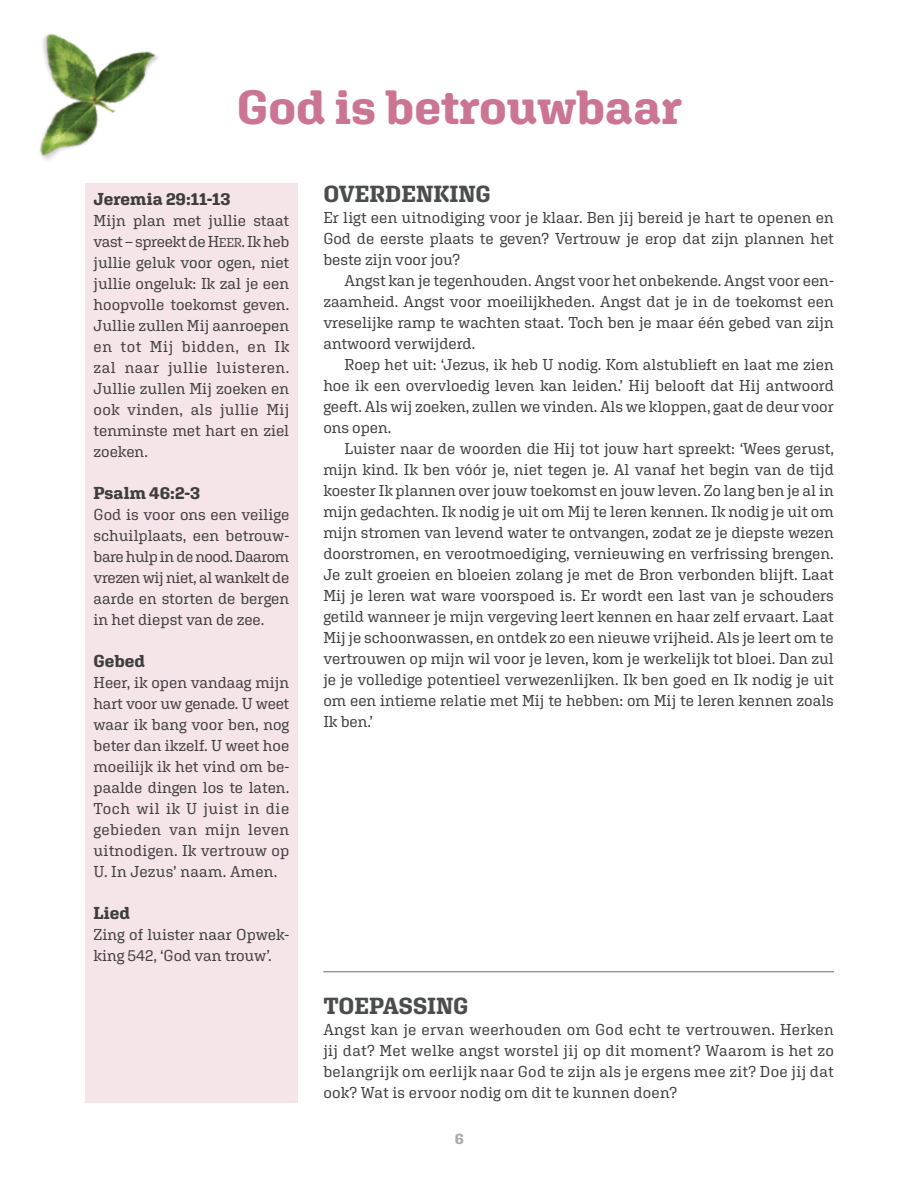
<style>
.page{position:relative;width:919px;height:1187px;background:#fff}
.page>*{position:absolute;margin:0;border:0;box-sizing:border-box;transform-origin:0 0}
.t1{font:700 48px "Aglet Slab";color:#cb7493}
.t2{font:700 23.25px "Aglet Slab";color:#4b4c4d}
.t3{font:700 17.25px "Aglet Slab";color:#3e3e3f}
.t4{font:15.75px/21px "Aglet Slab";color:#3e3e3f;text-align:justify}
.t5{font:700 15px "Aglet Slab";color:#a8a9ad}
.s1{font-size:12.75px}
</style>
<div class="page">
<hr style="left:323px;top:971px;width:510px;height:1px;background:#6c6d70">
<div style="left:85px;top:183px;width:213px;height:919px;background:#f5e4e8"></div>
<img style="left:39px;top:33px;width:119px;height:127px">
<h1 class="t1" style="left:237px;top:78px;width:447px">God is betrouwbaar</h1>
<p class="t3" style="left:94px;top:189px;width:138px">Jeremia 29:11-13</p>
<p class="t4" style="left:94px;top:210px;width:197px">Mijn plan met jullie staat vast – spreekt de H<span class="s1">EER</span>. Ik heb jullie geluk voor ogen, niet jullie ongeluk: Ik zal je een hoopvolle toekomst geven.<br>Jullie zullen Mij aanroepen en tot Mij bidden, en Ik zal naar jullie luisteren.<br>Jullie zullen Mij zoeken en ook vinden, als jullie Mij tenminste met hart en ziel zoeken.</p>
<p class="t3" style="left:94px;top:482px;width:108px">Psalm 46:2-3</p>
<p class="t4" style="left:94px;top:504px;width:197px">God is voor ons een veilige schuilplaats, een betrouw&shy;bare hulp in de nood. Daarom vrezen wij niet, al wankelt de aarde en storten de bergen in het diepst van de zee.</p>
<p class="t3" style="left:94px;top:650px;width:53px">Gebed</p>
<p class="t4" style="left:94px;top:671px;width:197px">Heer, ik open vandaag mijn hart voor uw genade. U weet waar ik bang voor ben, nog beter dan ikzelf. U weet hoe moeilijk ik het vind om be&shy;paalde dingen los te laten.<br>Toch wil ik U juist in die gebieden van mijn leven uitnodigen. Ik vertrouw op U. In Jezus’ naam. Amen.</p>
<p class="t3" style="left:94px;top:902px;width:38px">Lied</p>
<p class="t4" style="left:94px;top:923px;width:197px">Zing of luister naar Opwek&shy;king 542, ‘God van trouw’.</p>
<h2 class="t2" style="left:323px;top:179px;width:169px">OVERDENKING</h2>
<p class="t4" style="left:323px;top:206px;width:512px">Er ligt een uitnodiging voor je klaar. Ben jij bereid je hart te openen en God de eerste plaats te geven? Vertrouw je erop dat zijn plannen het beste zijn voor jou?</p>
<p class="t4" style="left:323px;top:269px;width:512px;text-indent:21px">Angst kan je tegenhouden. Angst voor het onbekende. Angst voor een&shy;zaamheid. Angst voor moeilijkheden. Angst dat je in de toekomst een vreselijke ramp te wachten staat. Toch ben je maar één gebed van zijn antwoord verwijderd.</p>
<p class="t4" style="left:323px;top:353px;width:512px;text-indent:21px">Roep het uit: ‘Jezus, ik heb U nodig. Kom alstublieft en laat me zien hoe ik een overvloedig leven kan leiden.’ Hij belooft dat Hij antwoord geeft. Als wij zoeken, zullen we vinden. Als we kloppen, gaat de deur voor ons open.</p>
<p class="t4" style="left:323px;top:437px;width:512px;text-indent:21px">Luister naar de woorden die Hij tot jouw hart spreekt: ‘Wees gerust, mijn kind. Ik ben vóór je, niet tegen je. Al vanaf het begin van de tijd koester Ik plannen over jouw toekomst en jouw leven. Zo lang ben je al in mijn gedachten. Ik nodig je uit om Mij te leren kennen. Ik nodig je uit om mijn stromen van levend water te ontvangen, zodat ze je diepste wezen doorstromen, en verootmoediging, vernieuwing en verfrissing brengen.<br>Je zult groeien en bloeien zolang je met de Bron verbonden blijft. Laat Mij je leren wat ware voorspoed is. Er wordt een last van je schouders getild wanneer je mijn vergeving leert kennen en haar zelf ervaart. Laat Mij je schoonwassen, en ontdek zo een nieuwe vrijheid. Als je leert om te vertrouwen op mijn wil voor je leven, kom je werkelijk tot bloei. Dan zul je je volledige potentieel verwezenlijken. Ik ben goed en Ik nodig je uit om een intieme relatie met Mij te hebben: om Mij te leren kennen zoals Ik ben.’</p>
<h2 class="t2" style="left:323px;top:991px;width:147px">TOEPASSING</h2>
<p class="t4" style="left:323px;top:1018px;width:512px">Angst kan je ervan weerhouden om God echt te vertrouwen. Herken jij dat? Met welke angst worstel jij op dit moment? Waarom is het zo belangrijk om eerlijk naar God te zijn als je ergens mee zit? Doe jij dat ook? Wat is ervoor nodig om dit te kunnen doen?</p>
<p class="t5" style="left:455px;top:1129px;width:11px">6</p>
</div>
